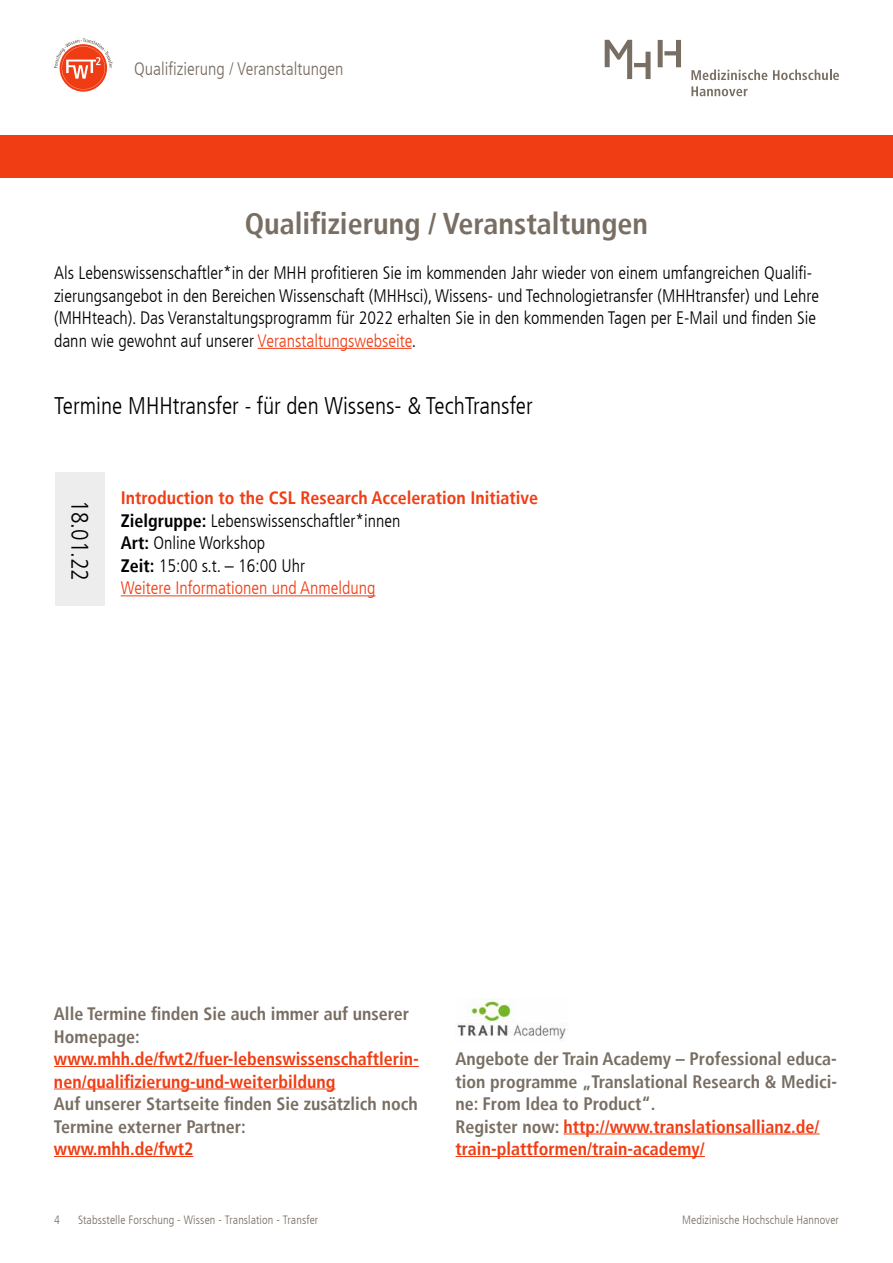
<style>
.page{position:relative;width:893px;height:1263px;background:#fff}
.page>*{position:absolute;margin:0;border:0;box-sizing:border-box;transform-origin:0 0}
.t1{font:700 condensed 30px "Frutiger LT";color:#786e63}
.t2{font:300 condensed 24px "Frutiger LT";color:#000}
.t3{font:300 condensed 18px/22.5px "Frutiger LT";color:#000}
.t4{font:700 condensed 18px/22.5px "Frutiger LT";color:#786e63}
.t5{font:700 condensed 18px/22.5px "Frutiger LT";color:#f03d14}
.t6{font:300 condensed 18px "Frutiger LT";color:#786e63}
.t7{font:300 condensed 12px "Frutiger LT";letter-spacing:.01em;color:#786e63}
.s1{color:#f03d14}
.s2{font-size:22.5px}
.s3{font-weight:700;color:#f03d14}
.s4{font-weight:700}
</style>
<div class="page">
<div style="left:0;top:136px;width:893px;height:42px;background:#f03d14"></div>
<svg style="left:54px;top:38px;width:58px;height:52px"></svg>
<svg style="left:605px;top:40px;width:46px;height:39px"></svg>
<svg style="left:658px;top:40px;width:23px;height:27px"></svg>
<svg style="left:691px;top:86px;width:56px;height:10px"></svg>
<svg style="left:691px;top:69px;width:76px;height:11px"></svg>
<svg style="left:773px;top:69px;width:66px;height:11px"></svg>
<hr style="left:258px;top:348px;width:154px;height:1px;background:#f03d14">
<hr style="left:121px;top:595px;width:254px;height:1px;background:#f03d14">
<div style="left:55px;top:472px;width:49px;height:133px;background:#ededed"></div>
<hr style="left:54px;top:1066px;width:365px;height:1px;background:#f03d14">
<hr style="left:54px;top:1088px;width:281px;height:1px;background:#f03d14">
<hr style="left:54px;top:1156px;width:139px;height:1px;background:#f03d14">
<hr style="left:564px;top:1133px;width:256px;height:1px;background:#f03d14">
<hr style="left:455px;top:1156px;width:250px;height:1px;background:#f03d14">
<img style="left:457px;top:999px;width:109px;height:40px">
<p class="t6" style="left:134px;top:58px;width:211px">Qualifizierung / Veranstaltungen</p>
<h1 class="t1" style="left:245px;top:206px;width:405px">Qualifizierung / Veranstaltungen</h1>
<p class="t3" style="left:54px;top:262px;width:767px">Als Lebenswissenschaftler*in der MHH profitieren Sie im kommenden Jahr wieder von einem umfangreichen Qualifi&shy;zierungsangebot in den Bereichen Wissenschaft (MHHsci), Wissens- und Technologietransfer (MHHtransfer) und Lehre (MHHteach). Das Veranstaltungsprogramm für 2022 erhalten Sie in den kommenden Tagen per E-Mail und finden Sie dann wie gewohnt auf unserer <span class="s1">Veranstaltungswebseite</span>.</p>
<h2 class="t2" style="left:54px;top:392px;width:480px">Termine MHHtransfer <span class="s2">-</span> für den Wissens- &amp; TechTransfer</h2>
<h2 class="t2" style="left:93px;top:500px;width:82px;rotate:90deg">18.01.22</h2>
<p class="t3" style="left:121px;top:487px;width:419px"><span class="s3">Introduction to the CSL Research Acceleration Initiative </span><span class="s4">Zielgruppe:</span> Lebenswissenschaftler*innen<br><span class="s4">Art:</span> Online Workshop<br><span class="s4">Zeit:</span> 15:00 s.t. – 16:00 Uhr<br><span class="s1">Weitere Informationen und Anmeldung</span></p>
<p class="t4" style="left:54px;top:1003px;width:357px">Alle Termine finden Sie auch immer auf unserer<br>Homepage:</p>
<p class="t5" style="left:54px;top:1048px;width:366px">www.mhh.de/fwt2/fuer-lebenswissenschaftlerin&shy;nen/qualifizierung-und-weiterbildung</p>
<p class="t4" style="left:54px;top:1093px;width:365px">Auf unserer Startseite finden Sie zusätzlich noch<br>Termine externer Partner:</p>
<p class="t5" style="left:54px;top:1138px;width:141px">www.mhh.de/fwt2</p>
<p class="t4" style="left:455px;top:1048px;width:383px">Angebote der Train Academy – Professional educa&shy;tion programme „Translational Research &amp; Medici&shy;ne: From Idea to Product“.<br>Register now: <span class="s1">http://www.translationsallianz.de/ train-plattformen/train-academy/</span></p>
<p class="t7" style="left:54px;top:1213px;width:7px">4</p>
<p class="t7" style="left:78px;top:1213px;width:242px">Stabsstelle Forschung - Wissen - Translation - Transfer</p>
<p class="t7" style="left:682px;top:1213px;width:158px">Medizinische Hochschule Hannover</p>
</div>
